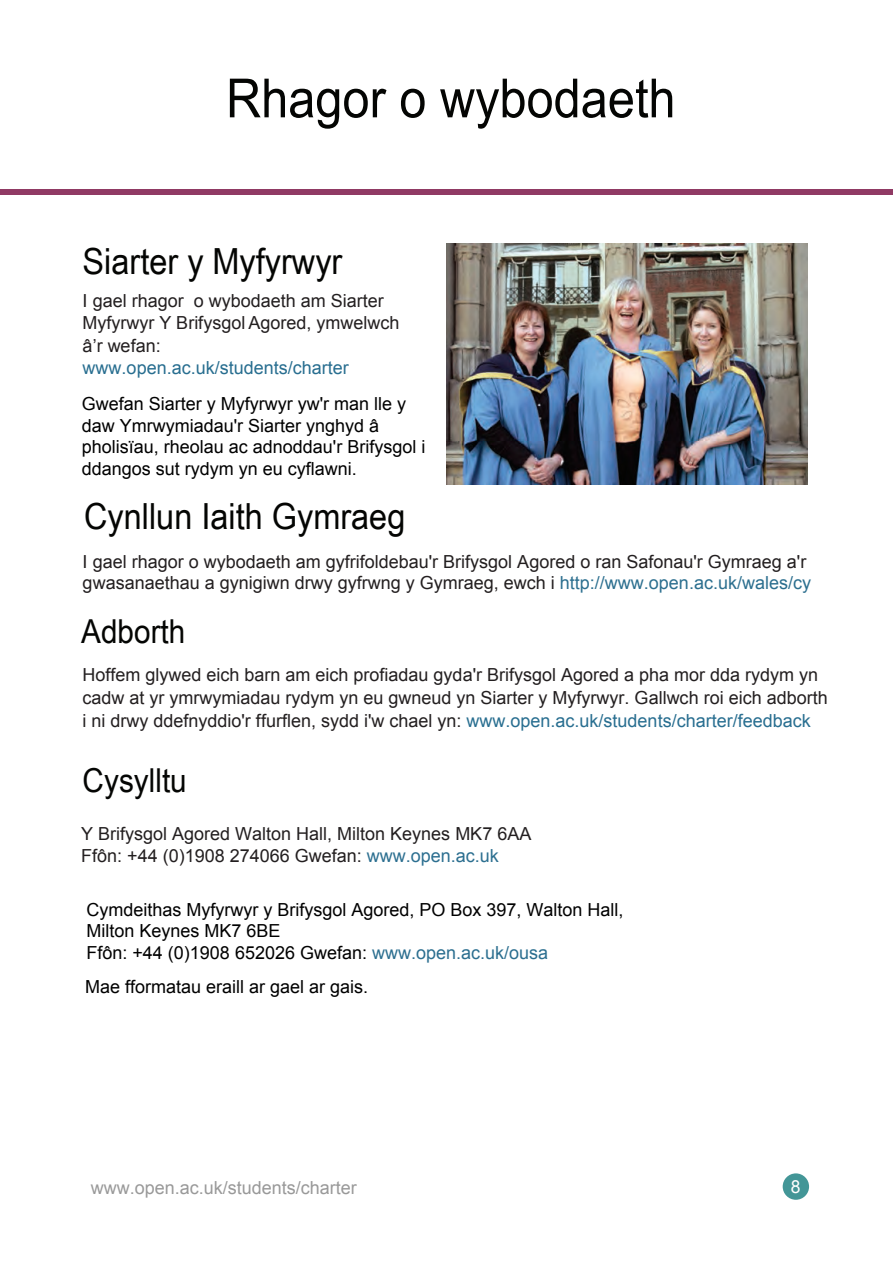
<style>
.page{position:relative;width:893px;height:1263px;background:#fff}
.page>*{position:absolute;margin:0;border:0;box-sizing:border-box;transform-origin:0 0}
.t1{font:54px "Arial Narrow";color:#040503;scale:1.1 1}
.t2{font:36px "Arial Narrow";color:#040503;scale:1.1 1}
.t3{font:33px "Arial Narrow";color:#040503;scale:1.1 1}
.t4{font:18px/22.5px "Arial";color:#231f20}
.t5{font:18px/21.6px "Arial";color:#000}
.t6{font:18px "Arial";color:#999}
.t7{font:18px "Arial";color:#fff}
.s1{color:#286e90}
.s2{color:#2c6f8f}
.s3{color:#2c6f90}
</style>
<div class="page">
<div style="left:0;top:189px;width:892px;height:6px;background:#903a64"></div>
<img style="left:446px;top:244px;width:361px;height:241px">
<div style="left:783px;top:1173px;width:26px;height:27px;background:#439697;border-radius:50%"></div>
<h2 class="t1" style="left:226px;top:59px;width:410px">Rhagor o wybodaeth</h2>
<h3 class="t2" style="left:83px;top:235px;width:238px">Siarter y Myfyrwyr</h3>
<p class="t4" style="left:83px;top:290px;width:318px">I gael rhagor o wybodaeth am Siarter<br>Myfyrwyr Y Brifysgol Agored, ymwelwch â’r wefan: <span class="s1">www.open.ac.uk/students/charter</span></p>
<p class="t5" style="left:82px;top:393px;width:345px">Gwefan Siarter y Myfyrwyr yw'r man lle y daw Ymrwymiadau'r Siarter ynghyd â pholisïau, rheolau ac adnoddau'r Brifysgol i ddangos sut rydym yn eu cyflawni.</p>
<h3 class="t2" style="left:84px;top:490px;width:294px">Cynllun Iaith Gymraeg</h3>
<p class="t4" style="left:83px;top:551px;width:730px;line-height:21.6px">I gael rhagor o wybodaeth am gyfrifoldebau'r Brifysgol Agored o ran Safonau'r Gymraeg a'r gwasanaethau a gynigiwn drwy gyfrwng y Gymraeg, ewch i <span class="s2">http://www.open.ac.uk/wales/cy</span></p>
<h3 class="t3" style="left:81px;top:607px;width:96px">Adborth</h3>
<p class="t4" style="left:82px;top:663px;width:747px;line-height:23.1px">Hoffem glywed eich barn am eich profiadau gyda'r Brifysgol Agored a pha mor dda rydym yn cadw at yr ymrwymiadau rydym yn eu gwneud yn Siarter y Myfyrwyr. Gallwch roi eich adborth i ni drwy ddefnyddio'r ffurflen, sydd i'w chael yn: <span class="s1">www.open.ac.uk/students/charter/feedback</span></p>
<h3 class="t3" style="left:83px;top:756px;width:96px">Cysylltu</h3>
<p class="t4" style="left:81px;top:822px;width:452px">Y Brifysgol Agored Walton Hall, Milton Keynes MK7 6AA<br>Ffôn: +44 (0)1908 274066 Gwefan: <span class="s3">www.open.ac.uk</span></p>
<p class="t5" style="left:86px;top:899px;width:539px">Cymdeithas Myfyrwyr y Brifysgol Agored, PO Box 397, Walton Hall,<br>Milton Keynes MK7 6BE<br>Ffôn: +44 (0)1908 652026 Gwefan: <span class="s3">www.open.ac.uk/ousa</span></p>
<p class="t5" style="left:85px;top:976px;width:285px">Mae fformatau eraill ar gael ar gais.</p>
<p class="t6" style="left:91px;top:1177px;width:268px">www.open.ac.uk/students/charter</p>
<p class="t7" style="left:791px;top:1177px;width:11px">8</p>
</div>
